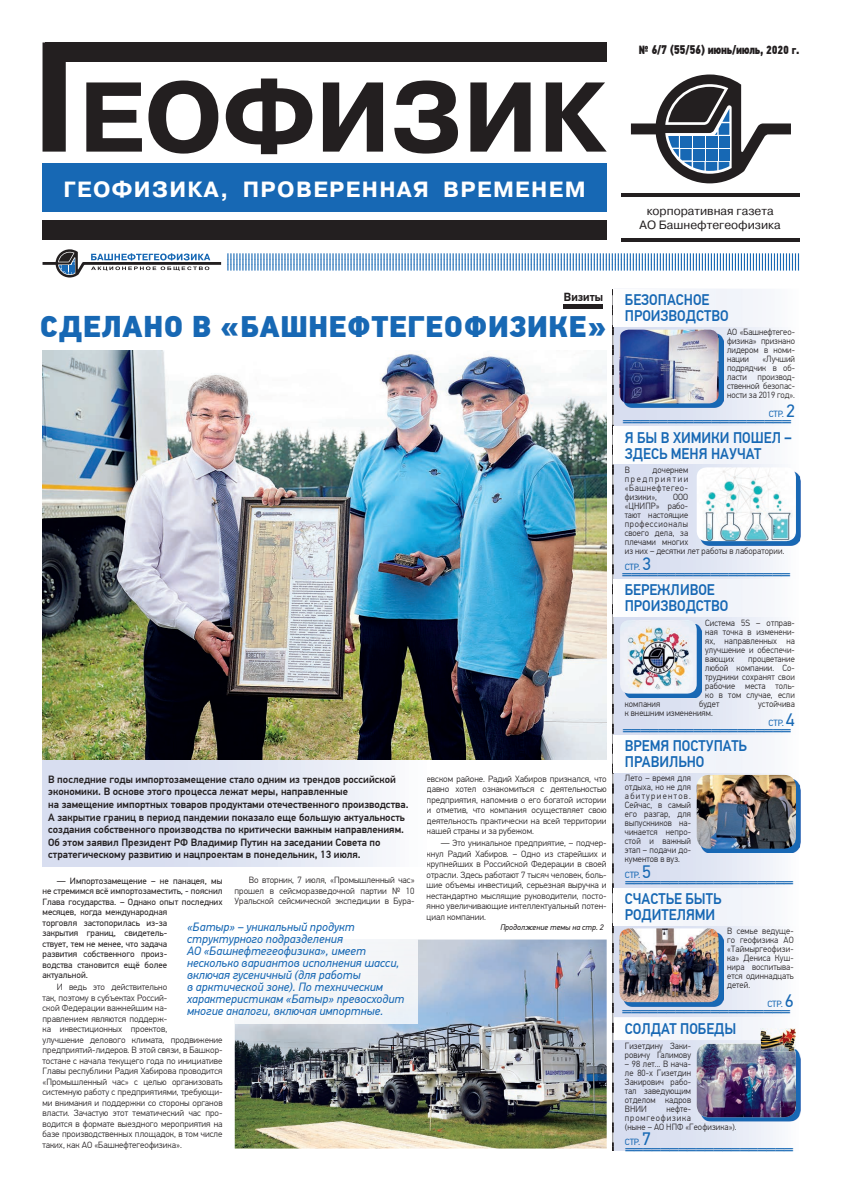
<style>
.page{position:relative;width:842px;height:1191px;background:#fff}
.page>*{position:absolute;margin:0;border:0;box-sizing:border-box;transform-origin:0 0}
.t1{font:900 29.7px "PF Din Text Pro";letter-spacing:.02em;color:#1768b4;scale:.95 1}
.t2{font:700 22px "Pragmatica C";letter-spacing:.06em;color:#fff}
.t3{font:18px "PF Din Text Pro";color:#1768b4}
.t4{font:500 15.4px/16px "PF Din Text Pro";color:#1768b4;scale:.91 1}
.t5{font:900 12.5px "PF Din Text Pro";letter-spacing:-.025em;color:#231f20;scale:.8 1}
.t6{font:italic 12px/12px "PF Din Text Pro";color:#1768b4}
.t7{font:12px/14.4px "Pragmatica C";color:#231f20;text-align:center}
.t8{font:700 12px "PF Din Display Pro";color:#231f20}
.t9{font:500 10.5px/12.6px "PF Din Text Pro";color:#231f20}
.t10{font:300 9px/10.5px "PF Din Text Pro";color:#231f20;text-align:justify}
.t11{font:300 9px/9px "PF Din Text Pro";color:#231f20;text-align:justify;scale:.95 1}
.t12{font:9px/10.5px "PF Din Text Pro";color:#231f20}
.t13{font:9px "PF Din Text Pro";letter-spacing:-.01em;color:#1768b4}
.t14{font:italic 8px "PF Din Text Pro";color:#231f20}
.s1{font-size:11.9px}
.s2{font-size:30px}
.s3{font-size:18px}
</style>
<div class="page">
<div style="left:43px;top:759px;width:384px;height:107px;background:linear-gradient(to right,#d0d7ed,#f5f7fb)"></div>
<img style="left:43px;top:351px;width:564px;height:408px">
<div style="left:43px;top:163px;width:564px;height:48px;background:#1768b4"></div>
<div style="left:45px;top:42px;width:562px;height:20px;background:#231f20"></div>
<div style="left:43px;top:221px;width:564px;height:19px;background:#231f20"></div>
<svg style="left:631px;top:74px;width:160px;height:123px"></svg>
<hr style="left:621px;top:193px;width:178px;height:3px;background:#231f20">
<hr style="left:621px;top:238px;width:178px;height:4px;background:#231f20">
<svg style="left:227px;top:253px;width:572px;height:17px"></svg>
<hr style="left:612px;top:289px;width:2px;height:861px;background:#231f20">
<svg style="left:612px;top:289px;width:2px;height:857px"></svg>
<svg style="left:43px;top:42px;width:99px;height:110px"></svg>
<svg style="left:148px;top:80px;width:70px;height:74px"></svg>
<svg style="left:323px;top:82px;width:60px;height:70px"></svg>
<svg style="left:394px;top:80px;width:64px;height:74px"></svg>
<svg style="left:470px;top:82px;width:60px;height:70px"></svg>
<svg style="left:546px;top:82px;width:61px;height:70px"></svg>
<svg style="left:43px;top:249px;width:178px;height:28px"></svg>
<svg style="left:614px;top:326px;width:181px;height:824px"></svg>
<div style="left:614px;top:1017px;width:181px;height:23px;background:#f4f6fa"></div>
<div style="left:614px;top:580px;width:181px;height:37px;background:#f5f6fb"></div>
<div style="left:614px;top:426px;width:181px;height:37px;background:#f5f6fb"></div>
<div style="left:614px;top:888px;width:181px;height:37px;background:#f5f6fb"></div>
<img style="left:624px;top:334px;width:99px;height:74px">
<img style="left:619px;top:330px;width:100px;height:73px">
<img style="left:624px;top:624px;width:77px;height:74px">
<img style="left:620px;top:620px;width:77px;height:73px">
<img style="left:701px;top:472px;width:99px;height:73px">
<img style="left:697px;top:467px;width:99px;height:74px">
<img style="left:624px;top:932px;width:99px;height:74px">
<img style="left:619px;top:928px;width:100px;height:74px">
<svg style="left:226px;top:78px;width:86px;height:76px"></svg>
<hr style="left:564px;top:305px;width:39px;height:4px;background:#231f20">
<div style="left:614px;top:735px;width:181px;height:37px;background:#f5f6fb"></div>
<img style="left:701px;top:780px;width:99px;height:73px">
<img style="left:697px;top:775px;width:99px;height:73px">
<img style="left:701px;top:1051px;width:99px;height:70px">
<img style="left:697px;top:1043px;width:99px;height:74px">
<img style="left:235px;top:939px;width:372px;height:209px">
<div style="left:235px;top:939px;width:183px;height:84px;background:#f4f6f8"></div>
<img style="left:761px;top:1028px;width:35px;height:15px">
<svg style="left:793px;top:1040px;width:5px;height:11px"></svg>
<img style="left:761px;top:1043px;width:34px;height:8px">
<h3 class="t5" style="left:639px;top:41px;width:202px"><span class="s1">№</span> 6/7 (55/56) июнь/июль<span class="s1">, 2020 г.</span></h3>
<h2 class="t2" style="left:64px;top:177px;width:524px">ГЕОФИЗИКА, ПРОВЕРЕННАЯ ВРЕМЕНЕМ</h2>
<h3 class="t7" style="left:639px;top:203px;width:143px">корпоративная газета<br>АО Башнефтегеофизика</h3>
<h3 class="t8" style="left:564px;top:290px;width:41px">Визиты</h3>
<h1 class="t1" style="left:40px;top:308px;width:598px"><span class="s2">СДЕЛАНО В</span> «БАШНЕФТЕГЕОФИЗИКЕ»</h1>
<p class="t9" style="left:48px;top:773px;width:362px">В последние годы импортозамещение стало одним из трендов российской экономики. В основе этого процесса лежат меры, направленные<br>на замещение импортных товаров продуктами отечественного производства.<br>А закрытие границ в период пандемии показало еще большую актуальность создания собственного производства по критически важным направлениям.<br>Об этом заявил Президент РФ Владимир Путин на заседании Совета по стратегическому развитию и нацпроектам в понедельник, 13 июля.</p>
<p class="t10" style="left:235px;top:875px;width:182px;text-indent:14px">Во вторник, 7 июля, «Промышленный час» прошел в сейсморазведочной партии № 10<br>Уральской сейсмической экспедиции в Бура-</p>
<p class="t12" style="left:43px;top:875px;width:182px;text-indent:14px">— Импортозамещение – не панацея, мы не стремимся всё импортозаместить, - пояснил<br>Глава государства. – Однако опыт последних месяцев, когда международная<br>торговля застопорилась из-за<br>закрытия границ, свидетель-<br>ствует, тем не менее, что задача<br>развития собственного произ-<br>водства становится ещё более<br>актуальной.</p>
<p class="t10" style="left:43px;top:982px;width:182px;text-align:left;text-indent:14px">И ведь это действительно<br>так, поэтому в субъектах Россий-<br>ской Федерации важнейшим на-<br>правлением являются поддерж-<br>ка инвестиционных проектов,<br>улучшение делового климата, продвижение предприятий-лидеров. В этой связи, в Башкор&shy;тостане с начала текущего года по инициативе Главы республики Радия Хабирова проводится «Промышленный час» с целью организовать системную работу с предприятиями, требующи&shy;ми внимания и поддержки со стороны органов власти. Зачастую этот тематический час про&shy;водится в формате выездного мероприятия на базе производственных площадок, в том числе таких, как АО «Башнефтегеофизика».</p>
<p class="t6" style="left:187px;top:920px;width:219px">«Батыр» – уникальный продукт структурного подразделения<br>АО «Башнефтегеофизика», имеет несколько вариантов исполнения шасси, включая гусеничный (для работы<br>в арктической зоне). По техническим характеристикам «Батыр» превосходит многие аналоги, включая импортные.</p>
<p class="t10" style="left:427px;top:773px;width:182px">евском районе. Радий Хабиров признался, что давно хотел ознакомиться с деятельностью предприятия, напомнив о его богатой истории и отметив, что компания осуществляет свою деятельность практически на всей территории нашей страны и за рубежом.</p>
<p class="t10" style="left:427px;top:838px;width:182px;text-indent:14px">— Это уникальное предприятие, – подчер&shy;кнул Радий Хабиров. – Одно из старейших и крупнейших в Российской Федерации в своей отрасли. Здесь работают 7 тысяч человек, боль&shy;шие объемы инвестиций, серьезная выручка и нестандартно мыслящие руководители, посто&shy;янно увеличивающие интеллектуальный потен&shy;циал компании.</p>
<p class="t14" style="left:500px;top:922px;width:105px">Продолжение темы на стр. 2</p>
<h3 class="t4" style="left:625px;top:292px;width:115px">БЕЗОПАСНОЕ<br>ПРОИЗВОДСТВО</h3>
<p class="t11" style="left:727px;top:328px;width:73px">АО «Башнефтегео&shy;физика» признано лидером в номи&shy;нации</p>
<p class="t11" style="left:727px;top:355px;width:73px;text-indent:35px">«Лучший подрядчик в об&shy;ласти производ&shy;ственной безопас&shy;ности за 2019 год».</p>
<h3 class="t3" style="left:623px;top:404px;width:169px">___________________</h3>
<p class="t13" style="left:769px;top:409px;width:28px">СТР. <span class="s3">2</span></p>
<h3 class="t4" style="left:625px;top:430px;width:185px">Я БЫ В ХИМИКИ ПОШЕЛ –<br>ЗДЕСЬ МЕНЯ НАУЧАТ</h3>
<p class="t11" style="left:625px;top:466px;width:7px">В</p>
<p class="t11" style="left:625px;top:466px;width:68px;text-indent:28px">дочернем предприятии «Башнефтегео&shy;физики»,</p>
<p class="t11" style="left:625px;top:493px;width:170px;text-align:left;text-indent:48px">ООО<br>«ЦНИПР» рабо-<br>тают настоящие<br>профессионалы<br>своего дела, за<br>плечами многих<br>из них – десятки лет работы в лаборатории.</p>
<h3 class="t3" style="left:622px;top:557px;width:169px">___________________</h3>
<p class="t13" style="left:625px;top:562px;width:28px">СТР. <span class="s3">3</span></p>
<h3 class="t4" style="left:625px;top:582px;width:115px">БЕРЕЖЛИВОЕ<br>ПРОИЗВОДСТВО</h3>
<p class="t11" style="left:705px;top:618px;width:96px">Система 5S – отправ&shy;ная точка в изменени&shy;ях, направленных на улучшение и обеспечи&shy;вающих</p>
<p class="t11" style="left:705px;top:654px;width:96px;text-indent:43px">процветание любой компании. Со&shy;трудники сохранят свои рабочие места толь&shy;ко в том случае, если</p>
<p class="t11" style="left:625px;top:699px;width:39px">компания</p>
<p class="t11" style="left:699px;top:699px;width:23px">будет</p>
<p class="t11" style="left:758px;top:699px;width:40px">устойчива</p>
<p class="t11" style="left:625px;top:708px;width:94px">к внешним изменениям.</p>
<h3 class="t3" style="left:623px;top:713px;width:169px">___________________</h3>
<p class="t13" style="left:769px;top:717px;width:28px">СТР. <span class="s3">4</span></p>
<h3 class="t4" style="left:625px;top:737px;width:136px">ВРЕМЯ ПОСТУПАТЬ<br>ПРАВИЛЬНО</h3>
<p class="t11" style="left:625px;top:774px;width:71px">Лето – время для отдыха, но не для абитуриентов.<br>Сейчас, в самый его разгар, для выпускников на&shy;чинается непро&shy;стой и важный этап – подачи до&shy;кументов в вуз.</p>
<p class="t13" style="left:625px;top:869px;width:17px">СТР.</p>
<h3 class="t3" style="left:625px;top:865px;width:169px">___________________</h3>
<h3 class="t3" style="left:642px;top:861px;width:10px">5</h3>
<h3 class="t4" style="left:625px;top:890px;width:108px">СЧАСТЬЕ БЫТЬ<br>РОДИТЕЛЯМИ</h3>
<p class="t11" style="left:727px;top:926px;width:72px">В семье ведуще&shy;го геофизика АО «Таймыргеофизи&shy;ка» Дениса Куш&shy;нира воспитыва&shy;ется одиннадцать детей.</p>
<h3 class="t3" style="left:622px;top:994px;width:169px">___________________</h3>
<p class="t13" style="left:767px;top:998px;width:28px">СТР. <span class="s3">6</span></p>
<h3 class="t4" style="left:625px;top:1021px;width:124px">СОЛДАТ ПОБЕДЫ</h3>
<p class="t11" style="left:625px;top:1041px;width:71px">Гизетдину Заки&shy;ровичу Галимову</p>
<p class="t11" style="left:625px;top:1059px;width:71px">– 98 лет... В нача&shy;ле 80-х Гизетдин Закирович рабо&shy;тал заведующим отделом кадров ВНИИ</p>
<p class="t11" style="left:625px;top:1104px;width:119px;text-align:left;text-indent:42px">нефте&shy;промгеофизика<br>(ныне – АО НПФ «Геофизика»).</p>
<p class="t13" style="left:625px;top:1137px;width:17px">СТР.</p>
<h3 class="t3" style="left:625px;top:1132px;width:169px">___________________</h3>
<h3 class="t3" style="left:642px;top:1128px;width:10px">7</h3>
</div>
